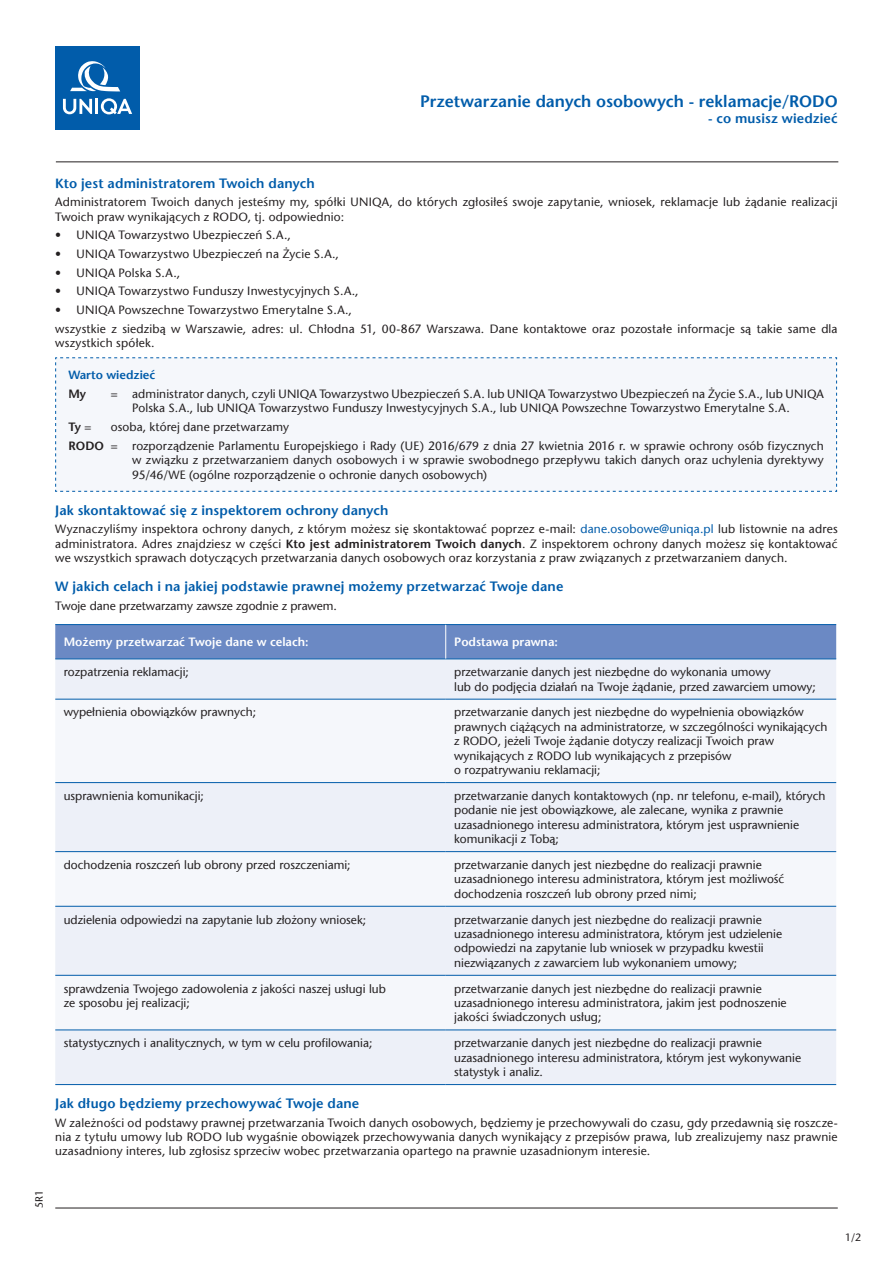
<style>
.page{position:relative;width:893px;height:1263px;background:#fff}
.page>*{position:absolute;margin:0;border:0;box-sizing:border-box;transform-origin:0 0}
.t1{font:600 16.5px "Stone Sans Pl";color:#015caa}
.t2{font:600 13.5px "Stone Sans Pl";letter-spacing:.01em;color:#015caa}
.t3{font:12px/14.4px "Stone Sans Pl";color:#231f20}
.t4{font:12px "Stone Sans Pl";letter-spacing:.02em;color:#231f20}
.t5{font:600 12px "Stone Sans Pl";color:#fff}
.t6{font:600 12px "Stone Sans Pl";color:#015caa}
.t7{font:600 12px "Stone Sans Pl";color:#231f20}
.t8{font:10.5px "Stone Sans Pl";color:#231f20}
.s1{font-weight:400}
.s2{font-weight:600}
.s3{color:#015caa}
</style>
<div class="page">
<div style="left:55px;top:357px;width:782px;height:135px;background:#f5f7fb"></div>
<div style="left:55px;top:625px;width:781px;height:33px;background:#6b89c4"></div>
<div style="left:55px;top:659px;width:781px;height:425px;background:#edf0f8"></div>
<div style="left:55px;top:700px;width:781px;height:329px;background:#f5f7fb"></div>
<hr style="left:55px;top:624px;width:391px;height:1px;background:#015caa">
<hr style="left:446px;top:624px;width:390px;height:1px;background:#015caa">
<hr style="left:55px;top:658px;width:391px;height:1px;background:#015caa">
<hr style="left:446px;top:658px;width:390px;height:1px;background:#015caa">
<hr style="left:55px;top:699px;width:391px;height:1px;background:#015caa">
<hr style="left:446px;top:699px;width:390px;height:1px;background:#015caa">
<hr style="left:55px;top:782px;width:391px;height:1px;background:#015caa">
<hr style="left:446px;top:782px;width:390px;height:1px;background:#015caa">
<hr style="left:55px;top:851px;width:391px;height:1px;background:#015caa">
<hr style="left:446px;top:851px;width:390px;height:1px;background:#015caa">
<hr style="left:55px;top:906px;width:391px;height:1px;background:#015caa">
<hr style="left:446px;top:906px;width:390px;height:1px;background:#015caa">
<hr style="left:55px;top:975px;width:391px;height:1px;background:#015caa">
<hr style="left:446px;top:975px;width:390px;height:1px;background:#015caa">
<hr style="left:55px;top:1029px;width:391px;height:1px;background:#015caa">
<hr style="left:446px;top:1029px;width:390px;height:1px;background:#015caa">
<hr style="left:55px;top:1084px;width:391px;height:1px;background:#015caa">
<hr style="left:446px;top:1084px;width:390px;height:1px;background:#015caa">
<hr style="left:445px;top:625px;width:1px;height:33px;background:#fff">
<hr style="left:56px;top:162px;width:782px;height:1px;background:#231f20">
<div style="left:55px;top:46px;width:85px;height:83px;background:#015caa"></div>
<svg style="left:63px;top:99px;width:29px;height:15px"></svg>
<hr style="left:95px;top:99px;width:3px;height:15px;background:#fff">
<svg style="left:101px;top:98px;width:31px;height:16px"></svg>
<svg style="left:70px;top:61px;width:50px;height:30px"></svg>
<hr style="left:55px;top:1208px;width:783px;height:1px;background:#231f20">
<h1 class="t1" style="left:420px;top:91px;width:419px">Przetwarzanie danych osobowych - reklamacje/RODO</h1>
<p class="t2" style="left:708px;top:110px;width:131px">- co musisz wiedzieć</p>
<p class="t2" style="left:55px;top:175px;width:261px">Kto jest administratorem Twoich danych</p>
<p class="t3" style="left:55px;top:195px;width:784px">Administratorem Twoich danych jesteśmy my, spółki UNIQA, do których zgłosiłeś swoje zapytanie, wniosek, reklamacje lub żądanie realizacji<br>Twoich praw wynikających z RODO, tj. odpowiednio:</p>
<p class="t4" style="left:55px;top:228px;width:237px">• UNIQA Towarzystwo Ubezpieczeń S.A.,</p>
<p class="t3" style="left:55px;top:247px;width:285px">• UNIQA Towarzystwo Ubezpieczeń na Życie S.A.,</p>
<p class="t3" style="left:55px;top:265px;width:127px">• UNIQA Polska S.A.,</p>
<p class="t3" style="left:55px;top:284px;width:305px">• UNIQA Towarzystwo Funduszy Inwestycyjnych S.A.,</p>
<p class="t3" style="left:55px;top:301px;width:784px;line-height:18.6px">• UNIQA Powszechne Towarzystwo Emerytalne S.A.,<br>wszystkie z siedzibą w Warszawie, adres: ul. Chłodna 51, 00-867 Warszawa. Dane kontaktowe oraz pozostałe informacje są takie same dla</p>
<p class="t4" style="left:55px;top:336px;width:101px">wszystkich spółek.</p>
<p class="t6" style="left:68px;top:368px;width:88px">Warto wiedzieć</p>
<p class="t7" style="left:68px;top:387px;width:19px">My</p>
<p class="t3" style="left:132px;top:387px;width:693px;text-indent:-21px">= administrator danych, czyli UNIQA Towarzystwo Ubezpieczeń S.A. lub UNIQA Towarzystwo Ubezpieczeń na Życie S.A., lub UNIQA<br>Polska S.A., lub UNIQA Towarzystwo Funduszy Inwestycyjnych S.A., lub UNIQA Powszechne Towarzystwo Emerytalne S.A.</p>
<p class="t7" style="left:68px;top:420px;width:24px">Ty <span class="s1">=</span></p>
<p class="t3" style="left:68px;top:418px;width:757px;line-height:18.6px;text-indent:43px">osoba, której dane przetwarzamy<br><span class="s2">RODO</span> = rozporządzenie Parlamentu Europejskiego i Rady (UE) 2016/679 z dnia 27 kwietnia 2016 r. w sprawie ochrony osób fizycznych</p>
<p class="t3" style="left:132px;top:453px;width:693px">w związku z przetwarzaniem danych osobowych i w sprawie swobodnego przepływu takich danych oraz uchylenia dyrektywy<br>95/46/WE (ogólne rozporządzenie o ochronie danych osobowych)</p>
<p class="t2" style="left:55px;top:502px;width:335px">Jak skontaktować się z inspektorem ochrony danych</p>
<p class="t3" style="left:55px;top:522px;width:784px;text-align:justify">Wyznaczyliśmy inspektora ochrony danych, z którym możesz się skontaktować poprzez e-mail: <span class="s3">dane.osobowe@uniqa.pl</span> lub listownie na adres administratora. Adres znajdziesz w części <span class="s2">Kto jest administratorem Twoich danych</span>. Z inspektorem ochrony danych możesz się kontaktować we wszystkich sprawach dotyczących przetwarzania danych osobowych oraz korzystania z praw związanych z przetwarzaniem danych.</p>
<p class="t2" style="left:55px;top:578px;width:510px">W jakich celach i na jakiej podstawie prawnej możemy przetwarzać Twoje dane</p>
<p class="t3" style="left:55px;top:598px;width:283px">Twoje dane przetwarzamy zawsze zgodnie z prawem.</p>
<p class="t5" style="left:64px;top:635px;width:246px">Możemy przetwarzać Twoje dane w celach:</p>
<p class="t5" style="left:454px;top:635px;width:105px">Podstawa prawna:</p>
<p class="t3" style="left:64px;top:665px;width:127px">rozpatrzenia reklamacji;</p>
<p class="t3" style="left:454px;top:665px;width:363px">przetwarzanie danych jest niezbędne do wykonania umowy<br>lub do podjęcia działań na Twoje żądanie, przed zawarciem umowy;</p>
<p class="t3" style="left:64px;top:705px;width:194px">wypełnienia obowiązków prawnych;</p>
<p class="t3" style="left:454px;top:705px;width:375px">przetwarzanie danych jest niezbędne do wypełnienia obowiązków prawnych ciążących na administratorze, w szczególności wynikających z RODO, jeżeli Twoje żądanie dotyczy realizacji Twoich praw wynikających z RODO lub wynikających z przepisów<br>o rozpatrywaniu reklamacji;</p>
<p class="t3" style="left:64px;top:788px;width:142px">usprawnienia komunikacji;</p>
<p class="t3" style="left:454px;top:788px;width:373px">przetwarzanie danych kontaktowych (np. nr telefonu, e-mail), których podanie nie jest obowiązkowe, ale zalecane, wynika z prawnie uzasadnionego interesu administratora, którym jest usprawnienie komunikacji z Tobą;</p>
<p class="t3" style="left:64px;top:857px;width:288px">dochodzenia roszczeń lub obrony przed roszczeniami;</p>
<p class="t3" style="left:454px;top:857px;width:332px">przetwarzanie danych jest niezbędne do realizacji prawnie uzasadnionego interesu administratora, którym jest możliwość dochodzenia roszczeń lub obrony przed nimi;</p>
<p class="t3" style="left:64px;top:912px;width:304px">udzielenia odpowiedzi na zapytanie lub złożony wniosek;</p>
<p class="t3" style="left:454px;top:912px;width:329px">przetwarzanie danych jest niezbędne do realizacji prawnie uzasadnionego interesu administratora, którym jest udzielenie odpowiedzi na zapytanie lub wniosek w przypadku kwestii niezwiązanych z zawarciem lub wykonaniem umowy;</p>
<p class="t3" style="left:64px;top:981px;width:324px">sprawdzenia Twojego zadowolenia z jakości naszej usługi lub ze sposobu jej realizacji;</p>
<p class="t3" style="left:454px;top:981px;width:334px">przetwarzanie danych jest niezbędne do realizacji prawnie uzasadnionego interesu administratora, jakim jest podnoszenie jakości świadczonych usług;</p>
<p class="t3" style="left:64px;top:1036px;width:310px">statystycznych i analitycznych, w tym w celu profilowania;</p>
<p class="t3" style="left:454px;top:1036px;width:348px">przetwarzanie danych jest niezbędne do realizacji prawnie uzasadnionego interesu administratora, którym jest wykonywanie statystyk i analiz.</p>
<p class="t2" style="left:55px;top:1095px;width:306px">Jak długo będziemy przechowywać Twoje dane</p>
<p class="t3" style="left:55px;top:1115px;width:784px;text-align:justify">W zależności od podstawy prawnej przetwarzania Twoich danych osobowych, będziemy je przechowywali do czasu, gdy przedawnią się roszcze&shy;nia z tytułu umowy lub RODO lub wygaśnie obowiązek przechowywania danych wynikający z przepisów prawa, lub zrealizujemy nasz prawnie uzasadniony interes, lub zgłosisz sprzeciw wobec przetwarzania opartego na prawnie uzasadnionym interesie.</p>
<p class="t8" style="left:33px;top:1208px;width:19px;rotate:-90deg">5R1</p>
<p class="t8" style="left:845px;top:1231px;width:18px">1/2</p>
</div>
